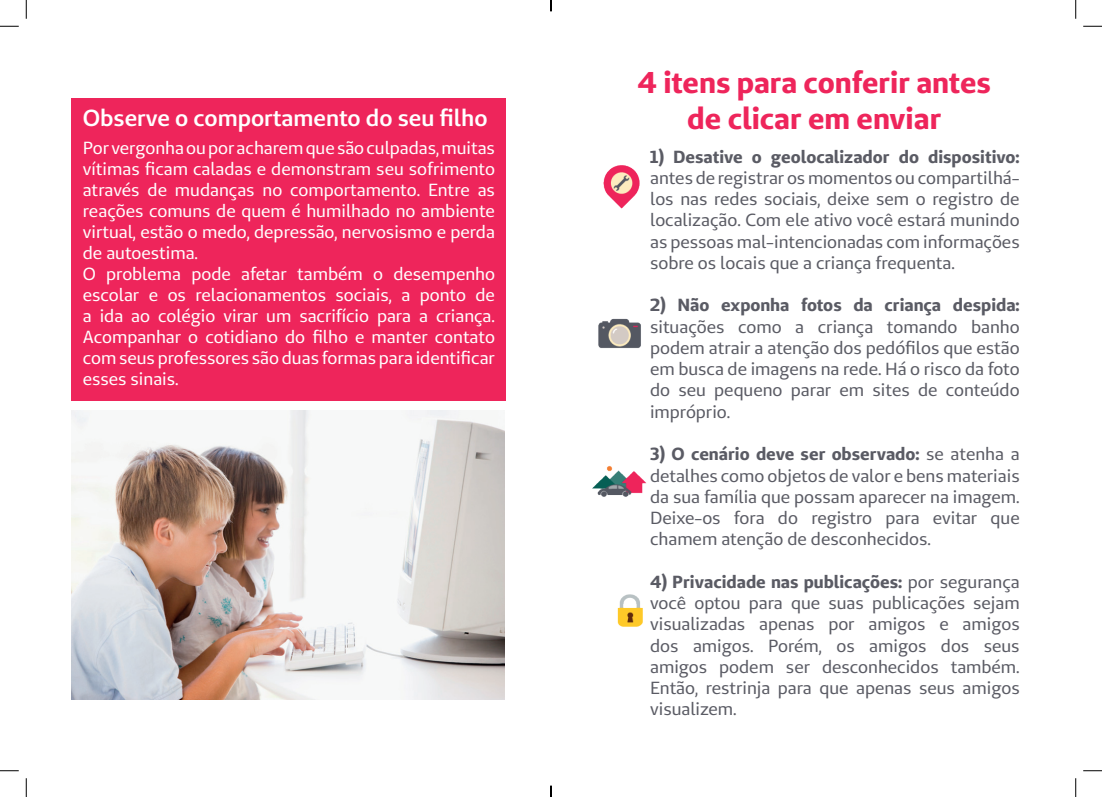
<style>
.page{position:relative;width:1102px;height:797px;background:#fff}
.page>*{position:absolute;margin:0;border:0;box-sizing:border-box;transform-origin:0 0}
.t1{font:700 30px/36px "Unimed Sans";color:#ee255b;text-align:center}
.t2{font:600 23.12px "Unimed Sans";color:#fff}
.t3{font:17.5px/21.2px "Unimed Sans";color:#5a5b64;text-align:justify}
.t4{font:17.5px/21px "Unimed Sans";color:#fff}
.t5{font:700 17.5px "Unimed Sans";color:#5a5b64}
.s1{font-weight:700}
</style>
<div class="page">
<div style="left:71px;top:98px;width:435px;height:302px;background:#ee255b"></div>
<img style="left:71px;top:410px;width:434px;height:289px">
<img style="left:603px;top:165px;width:37px;height:44px">
<img style="left:598px;top:318px;width:43px;height:30px">
<img style="left:592px;top:466px;width:54px;height:31px">
<img style="left:617px;top:594px;width:26px;height:33px">
<svg style="left:0;top:25px;width:19px;height:2px"></svg>
<svg style="left:1083px;top:25px;width:18px;height:2px"></svg>
<svg style="left:0;top:770px;width:19px;height:1px"></svg>
<svg style="left:1083px;top:770px;width:18px;height:1px"></svg>
<svg style="left:25px;top:0;width:2px;height:19px"></svg>
<svg style="left:25px;top:778px;width:2px;height:19px"></svg>
<svg style="left:1075px;top:0;width:1px;height:19px"></svg>
<svg style="left:1075px;top:778px;width:1px;height:19px"></svg>
<svg style="left:550px;top:785px;width:1px;height:12px"></svg>
<h2 class="t2" style="left:83px;top:103px;width:406px">Observe o comportamento do seu filho</h2>
<p class="t4" style="left:83px;top:137px;width:413px">Por vergonha ou por acharem que são culpadas, muitas vítimas ficam caladas e demonstram seu sofrimento através de mudanças no comportamento. Entre as reações comuns de quem é humilhado no ambiente virtual, estão o medo, depressão, nervosismo e perda de autoestima.<br>O problema pode afetar também o desempenho escolar e os relacionamentos sociais, a ponto de a ida ao colégio virar um sacrifício para a criança.<br>Acompanhar o cotidiano do filho e manter contato com seus professores são duas formas para identificar esses sinais.</p>
<h1 class="t1" style="left:637px;top:64px;width:355px">4 itens para conferir antes de clicar em enviar</h1>
<p class="t5" style="left:650px;top:145px;width:371px">1) Desative o geolocalizador do dispositivo:</p>
<p class="t3" style="left:650px;top:167px;width:371px">antes de registrar os momentos ou compartilhá&shy;los nas redes sociais, deixe sem o registro de localização. Com ele ativo você estará munindo as pessoas mal-intencionadas com informações sobre os locais que a criança frequenta.</p>
<p class="t5" style="left:650px;top:294px;width:371px">2) Não exponha fotos da criança despida:</p>
<p class="t3" style="left:650px;top:316px;width:371px">situações como a criança tomando banho podem atrair a atenção dos pedófilos que estão em busca de imagens na rede. Há o risco da foto do seu pequeno parar em sites de conteúdo impróprio.</p>
<p class="t3" style="left:650px;top:443px;width:371px"><span class="s1">3) O cenário deve ser observado:</span> se atenha a detalhes como objetos de valor e bens materiais da sua família que possam aparecer na imagem.<br>Deixe-os fora do registro para evitar que chamem atenção de desconhecidos.</p>
<p class="t3" style="left:650px;top:571px;width:371px"><span class="s1">4) Privacidade nas publicações:</span> por segurança você optou para que suas publicações sejam visualizadas apenas por amigos e amigos dos amigos. Porém, os amigos dos seus amigos podem ser desconhecidos também.<br>Então, restrinja para que apenas seus amigos visualizem.</p>
</div>
